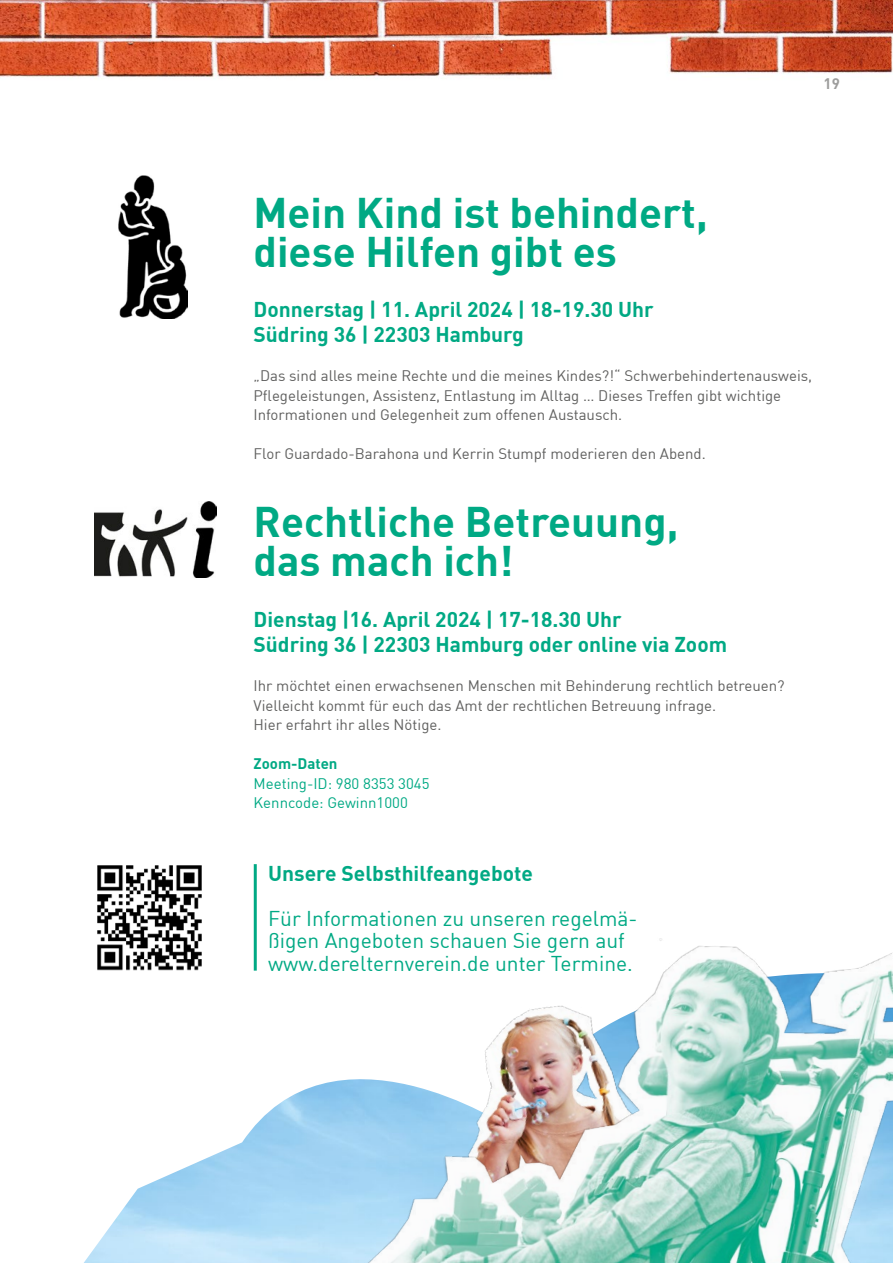
<style>
.page{position:relative;width:893px;height:1263px;background:#fff}
.page>*{position:absolute;margin:0;border:0;box-sizing:border-box;transform-origin:0 0}
.Überschriften_Headline_LL_H2{font:700 42px/39px "DIN";color:#00a984}
.Überschriften_Kalender_Datum_P{font:700 21px "DIN";color:#00a984}
.Kalender_Fließtext_Kalender{font:21px/22.5px "DIN";color:#00a984}
.Fließtexte_Fließtext_Allgemein{font:15px/19.5px "DIN";color:#60605f}
.Kalender_Fließtext_Kalender-2{font:15px "DIN";color:#00a984}
.Kalender_Kalender_H3{font:700 15px "DIN";color:#00a984}
.t1{font:700 15px "DIN";color:#9d9d9c}
</style>
<div class="page">
<img style="left:0;top:0;width:893px;height:79px">
<img style="left:118px;top:175px;width:70px;height:144px">
<img style="left:94px;top:502px;width:123px;height:76px">
<hr style="left:254px;top:864px;width:3px;height:107px;background:#00a984">
<img style="left:97px;top:865px;width:105px;height:106px">
<img style="left:84px;top:1116px;width:180px;height:147px">
<img style="left:264px;top:938px;width:629px;height:325px">
<p class="t1" style="left:823px;top:74px;width:18px">19</p>
<h2 class="Überschriften_Headline_LL_H2" style="left:254px;top:191px;width:456px">Mein Kind ist behindert, diese Hilfen gibt es</h2>
<p class="Überschriften_Kalender_Datum_P" style="left:254px;top:296px;width:402px">Donnerstag | 11. April 2024 | 18-19.30 Uhr</p>
<p class="Überschriften_Kalender_Datum_P" style="left:254px;top:321px;width:272px">Südring 36 | 22303 Hamburg</p>
<p class="Fließtexte_Fließtext_Allgemein" style="left:254px;top:366px;width:560px">„Das sind alles meine Rechte und die meines Kindes?!“ Schwerbehindertenausweis,<br>Pflegeleistungen, Assistenz, Entlastung im Alltag … Dieses Treffen gibt wichtige<br>Informationen und Gelegenheit zum offenen Austausch.</p>
<p class="Fließtexte_Fließtext_Allgemein" style="left:254px;top:444px;width:454px">Flor Guardado-Barahona und Kerrin Stumpf moderieren den Abend.</p>
<h2 class="Überschriften_Headline_LL_H2" style="left:254px;top:501px;width:426px">Rechtliche Betreuung, das mach ich!</h2>
<p class="Überschriften_Kalender_Datum_P" style="left:254px;top:605px;width:370px">Dienstag |16. April 2024 | 17-18.30 Uhr</p>
<p class="Überschriften_Kalender_Datum_P" style="left:254px;top:631px;width:475px">Südring 36 | 22303 Hamburg oder online via Zoom</p>
<p class="Fließtexte_Fließtext_Allgemein" style="left:254px;top:676px;width:533px">Ihr möchtet einen erwachsenen Menschen mit Behinderung rechtlich betreuen?<br>Vielleicht kommt für euch das Amt der rechtlichen Betreuung infrage.</p>
<p class="Fließtexte_Fließtext_Allgemein" style="left:254px;top:715px;width:189px">Hier erfahrt ihr alles Nötige.</p>
<h3 class="Kalender_Kalender_H3" style="left:254px;top:754px;width:85px">Zoom-Daten</h3>
<p class="Kalender_Fließtext_Kalender-2" style="left:254px;top:774px;width:177px">Meeting-ID: 980 8353 3045</p>
<p class="Kalender_Fließtext_Kalender-2" style="left:254px;top:793px;width:156px">Kenncode: Gewinn1000</p>
<h2 class="Überschriften_Kalender_Datum_P" style="left:268px;top:859px;width:266px">Unsere Selbsthilfeangebote</h2>
<p class="Kalender_Fließtext_Kalender" style="left:268px;top:906px;width:371px">Für Informationen zu unseren regelmä&shy;ßigen Angeboten schauen Sie gern auf www.derelternverein.de unter Termine.</p>
</div>
